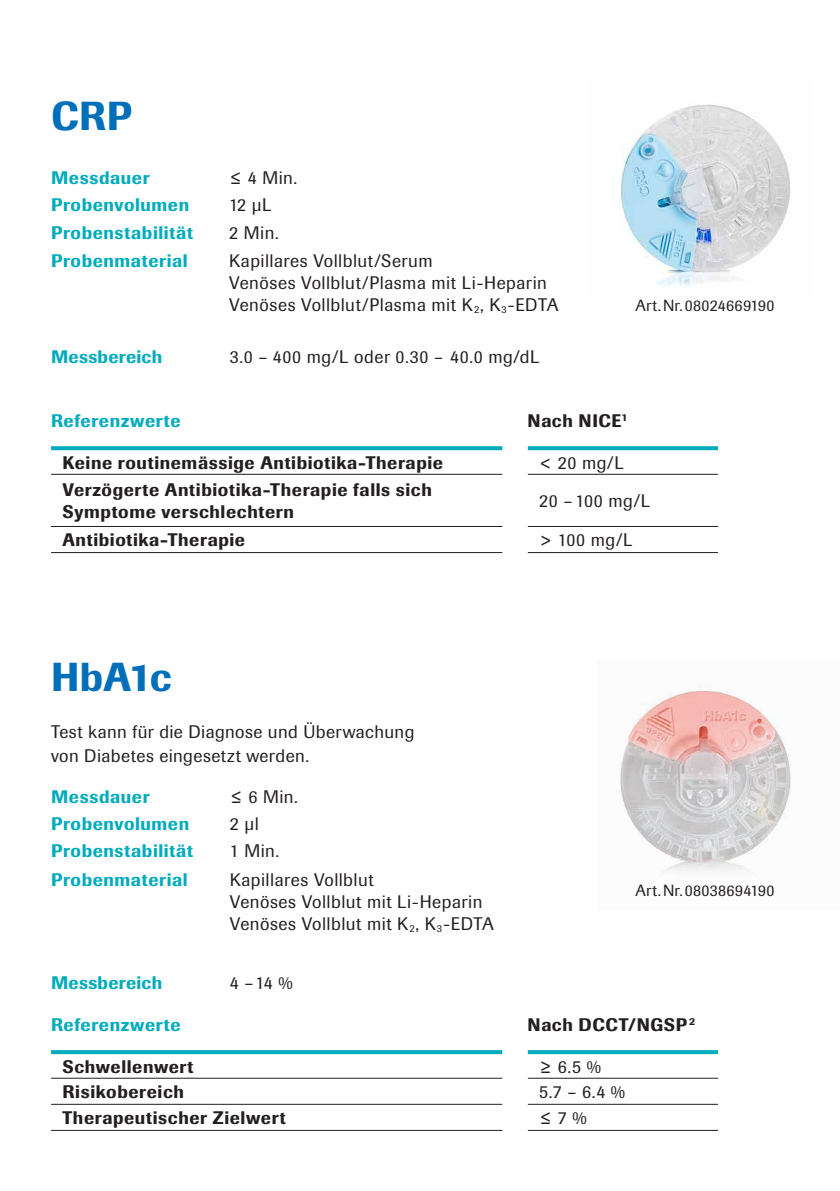
<style>
.page{position:relative;width:840px;height:1191px;background:#fff}
.page>*{position:absolute;margin:0;border:0;box-sizing:border-box;transform-origin:0 0}
.t1{font:500 40px "Imago Pro";letter-spacing:.015em;color:#006fba}
.t2{font:18px/22px "Imago Pro";letter-spacing:.025em;color:#231f20}
.t3{font:500 18px/22px "Imago Pro";letter-spacing:.035em;color:#231f20}
.t4{font:500 18px "Imago Pro";letter-spacing:.03em;color:#00acbc}
.t5{font:18px/24px "Imago";letter-spacing:.02em;color:#231f20}
.t6{font:16px "Imago";letter-spacing:.02em;color:#231f20}
</style>
<div class="page">
<img style="left:620px;top:690px;width:171px;height:182px">
<img style="left:621px;top:104px;width:170px;height:183px">
<hr style="left:51px;top:474px;width:451px;height:1px;background:#231f20">
<hr style="left:51px;top:526px;width:451px;height:1px;background:#231f20">
<hr style="left:51px;top:552px;width:451px;height:1px;background:#231f20">
<hr style="left:527px;top:474px;width:190px;height:1px;background:#231f20">
<hr style="left:527px;top:526px;width:190px;height:1px;background:#231f20">
<hr style="left:527px;top:552px;width:190px;height:1px;background:#231f20">
<svg style="left:527px;top:446px;width:190px;height:4px"></svg>
<svg style="left:51px;top:446px;width:451px;height:4px;background:#0db0bf"></svg>
<hr style="left:51px;top:1077px;width:451px;height:1px;background:#231f20">
<hr style="left:51px;top:1103px;width:451px;height:1px;background:#231f20">
<hr style="left:51px;top:1129px;width:451px;height:1px;background:#231f20">
<hr style="left:527px;top:1077px;width:190px;height:1px;background:#231f20">
<hr style="left:527px;top:1103px;width:190px;height:1px;background:#231f20">
<hr style="left:527px;top:1129px;width:190px;height:1px;background:#231f20">
<svg style="left:527px;top:1050px;width:190px;height:4px"></svg>
<svg style="left:51px;top:1050px;width:451px;height:4px;background:#09aebe"></svg>
<h1 class="t1" style="left:51px;top:90px;width:82px">CRP</h1>
<p class="t4" style="left:51px;top:166px;width:100px">Messdauer</p>
<p class="t2" style="left:229px;top:167px;width:70px">≤ 4 Min.</p>
<p class="t4" style="left:51px;top:193px;width:140px">Probenvolumen</p>
<p class="t2" style="left:229px;top:194px;width:44px">12 µL</p>
<p class="t4" style="left:51px;top:221px;width:143px">Probenstabilität</p>
<p class="t2" style="left:229px;top:221px;width:51px">2 Min.</p>
<p class="t4" style="left:51px;top:249px;width:138px">Probenmaterial</p>
<p class="t2" style="left:229px;top:250px;width:330px">Kapillares Vollblut/Serum<br>Venöses Vollblut/Plasma mit Li-Heparin<br>Venöses Vollblut/Plasma mit K<sub>2</sub>, K<sub>3</sub>-EDTA</p>
<p class="t4" style="left:51px;top:345px;width:113px">Messbereich</p>
<p class="t2" style="left:230px;top:345px;width:311px">3.0 – 400 mg/L oder 0.30 – 40.0 mg/dL</p>
<p class="t6" style="left:635px;top:296px;width:140px">Art.Nr.08024669190</p>
<p class="t4" style="left:51px;top:409px;width:131px">Referenzwerte</p>
<p class="t3" style="left:527px;top:409px;width:101px">Nach NICE<sup>1</sup></p>
<p class="t3" style="left:62px;top:451px;width:382px">Keine routinemässige Antibiotika-Therapie</p>
<p class="t2" style="left:539px;top:451px;width:86px">&lt; 20 mg/L</p>
<p class="t3" style="left:62px;top:478px;width:371px">Verzögerte Antibiotika-Therapie falls sich<br>Symptome verschlechtern</p>
<p class="t2" style="left:539px;top:490px;width:112px">20 – 100 mg/L</p>
<p class="t3" style="left:62px;top:529px;width:184px">Antibiotika-Therapie</p>
<p class="t2" style="left:539px;top:529px;width:95px">&gt; 100 mg/L</p>
<h1 class="t1" style="left:50px;top:651px;width:123px">HbA1c</h1>
<p class="t5" style="left:51px;top:720px;width:364px">Test kann für die Diagnose und Überwachung von Diabetes eingesetzt werden.</p>
<p class="t4" style="left:51px;top:785px;width:100px">Messdauer</p>
<p class="t2" style="left:230px;top:785px;width:70px">≤ 6 Min.</p>
<p class="t4" style="left:51px;top:812px;width:140px">Probenvolumen</p>
<p class="t2" style="left:230px;top:812px;width:30px">2 µl</p>
<p class="t4" style="left:51px;top:839px;width:143px">Probenstabilität</p>
<p class="t2" style="left:230px;top:840px;width:51px">1 Min.</p>
<p class="t4" style="left:51px;top:868px;width:138px">Probenmaterial</p>
<p class="t2" style="left:230px;top:868px;width:265px">Kapillares Vollblut<br>Venöses Vollblut mit Li-Heparin<br>Venöses Vollblut mit K<sub>2</sub>, K<sub>3</sub>-EDTA</p>
<p class="t4" style="left:51px;top:971px;width:113px">Messbereich</p>
<p class="t2" style="left:230px;top:971px;width:64px">4 –14 %</p>
<p class="t6" style="left:635px;top:881px;width:140px">Art.Nr.08038694190</p>
<p class="t4" style="left:51px;top:1012px;width:131px">Referenzwerte</p>
<p class="t3" style="left:527px;top:1013px;width:169px">Nach DCCT/NGSP <sup>2</sup></p>
<p class="t3" style="left:62px;top:1055px;width:133px">Schwellenwert</p>
<p class="t2" style="left:539px;top:1055px;width:63px">≥ 6.5 %</p>
<p class="t3" style="left:62px;top:1080px;width:123px">Risikobereich</p>
<p class="t2" style="left:539px;top:1080px;width:87px">5.7 – 6.4 %</p>
<p class="t3" style="left:62px;top:1106px;width:225px">Therapeutischer Zielwert</p>
<p class="t2" style="left:539px;top:1106px;width:49px">≤ 7 %</p>
</div>
